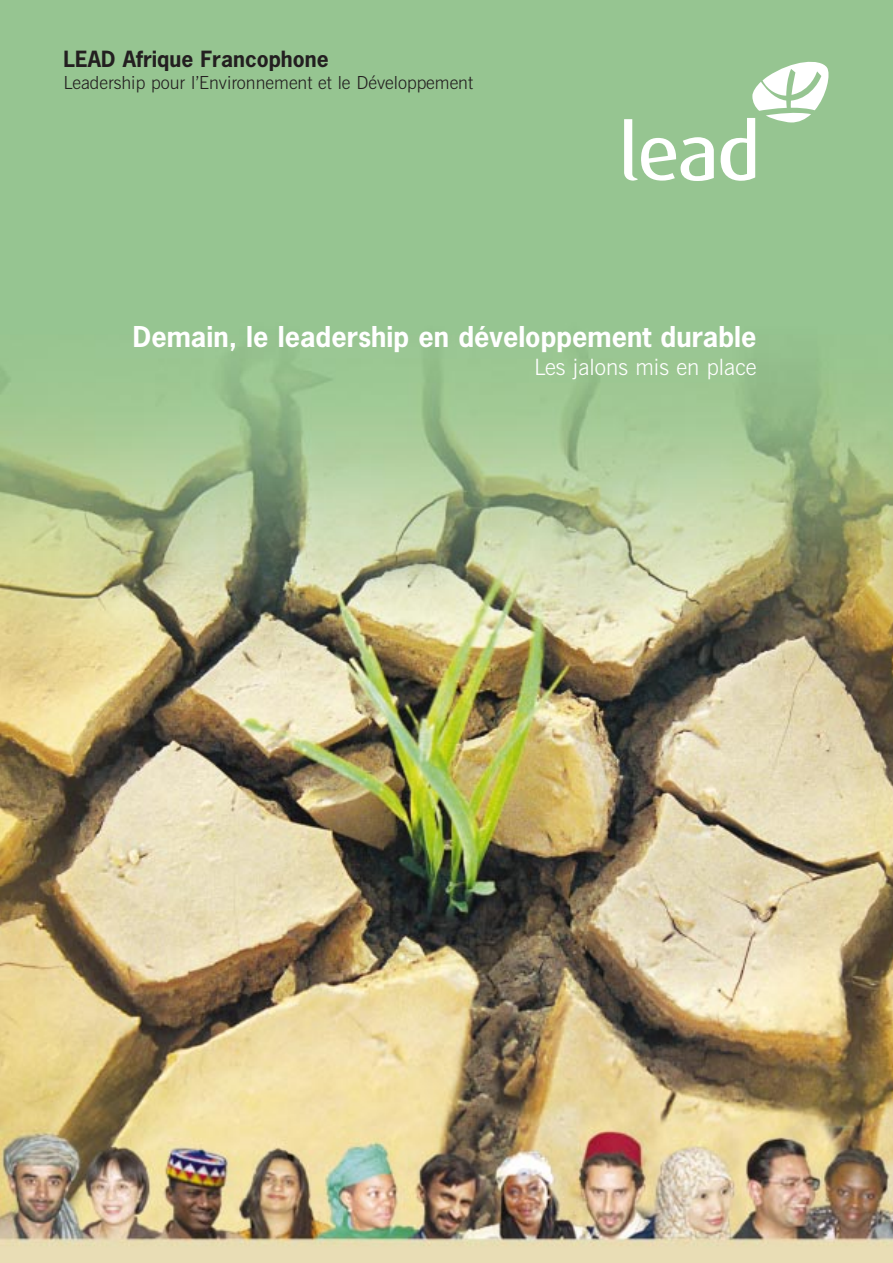
<style>
.page{position:relative;width:893px;height:1263px;background:#fff}
.page>*{position:absolute;margin:0;border:0;box-sizing:border-box;transform-origin:0 0}
.t1{font:700 27px "News Gothic";color:#fff}
.t2{font:300 22.5px "News Gothic BT";color:#fff}
.t3{font:700 21px "News Gothic";color:#231f20}
.t4{font:300 18px "News Gothic BT";color:#231f20}
</style>
<div class="page">
<img style="left:0;top:0;width:892px;height:1263px">
<svg style="left:624px;top:119px;width:89px;height:62px"></svg>
<svg style="left:720px;top:62px;width:108px;height:119px"></svg>
<p class="t3" style="left:64px;top:51px;width:266px">LEAD Afrique Francophone</p>
<p class="t4" style="left:64px;top:77px;width:411px">Leadership pour l’Environnement et le Développement</p>
<h1 class="t1" style="left:133px;top:326px;width:625px">Demain, le leadership en développement durable</h1>
<p class="t2" style="left:534px;top:359px;width:224px">Les jalons mis en place</p>
</div>
